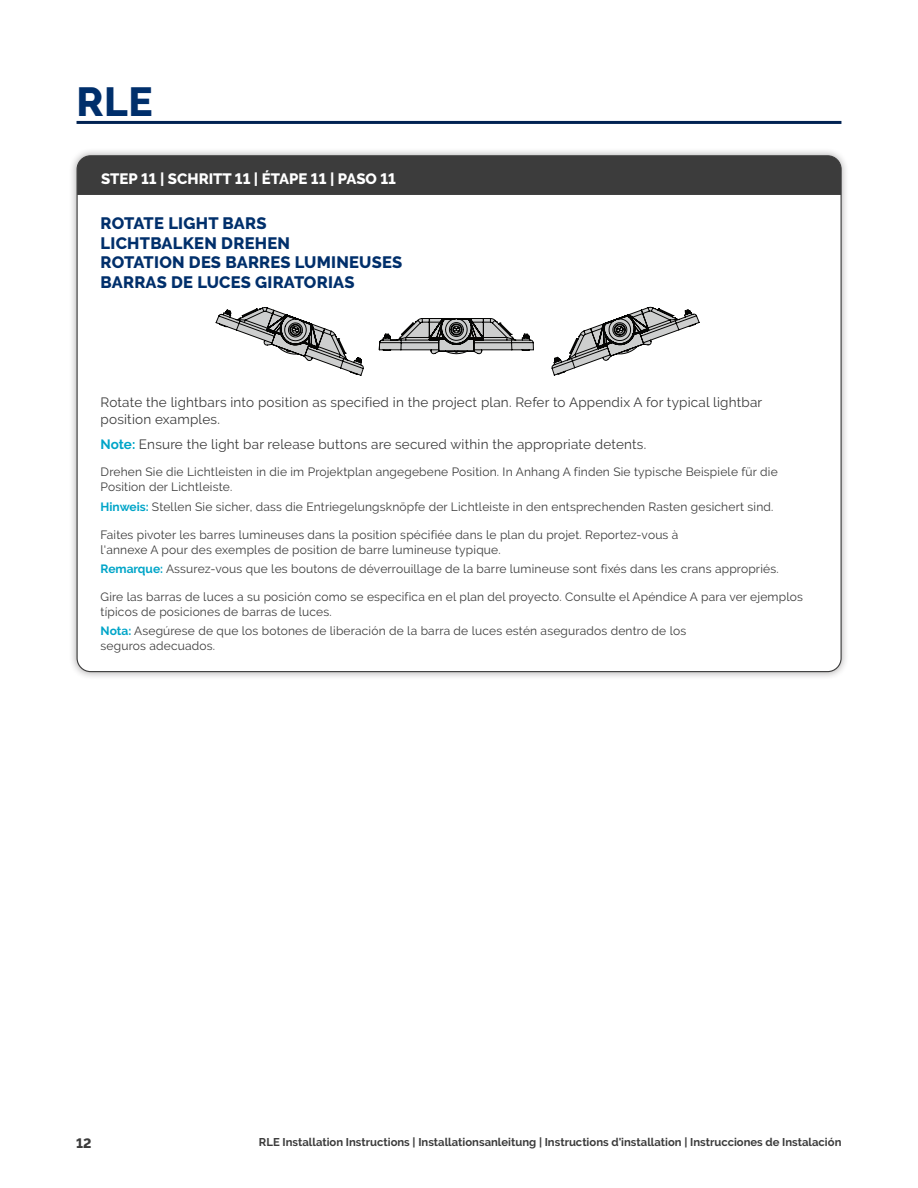
<style>
.page{position:relative;width:918px;height:1188px;background:#fff}
.page>*{position:absolute;margin:0;border:0;box-sizing:border-box;transform-origin:0 0}
.t1{font:800 40.5px "Raleway";color:#002f6b}
.t2{font:800 16.5px/19.5px "Raleway";letter-spacing:.015em;color:#002f6b}
.t3{font:800 15px "Raleway";color:#fff}
.t4{font:13.5px/16.5px "Raleway";letter-spacing:.015em;color:#3c3c3c}
.t5{font:800 13.5px "Raleway";color:#3c3c3c}
.t6{font:12px/15px "Raleway";letter-spacing:.015em;color:#3c3c3c}
.t7{font:700 11.25px "Raleway";color:#3c3c3c}
.s1{font-weight:700;color:#00a5c8}
</style>
<div class="page">
<hr style="left:77px;top:121px;width:764px;height:3px;background:#002252">
<div style="left:68px;top:147px;width:782px;height:533px;background:#231f20;opacity:.4"></div>
<div style="left:77px;top:156px;width:764px;height:516px;background:#fff;border-radius:14px"></div>
<svg style="left:216px;top:307px;width:484px;height:69px"></svg>
<div style="left:77px;top:156px;width:764px;height:39px;background:#3c3c3c"></div>
<h1 class="t1" style="left:77px;top:79px;width:78px">RLE</h1>
<p class="t3" style="left:101px;top:170px;width:296px">STEP 11 | SCHRITT 11 | ÉTAPE 11 | PASO 11</p>
<p class="t2" style="left:101px;top:214px;width:303px">ROTATE LIGHT BARS<br>LICHTBALKEN DREHEN<br>ROTATION DES BARRES LUMINEUSES<br>BARRAS DE LUCES GIRATORIAS</p>
<p class="t4" style="left:101px;top:394px;width:663px">Rotate the lightbars into position as specified in the project plan. Refer to Appendix A for typical lightbar position examples.</p>
<p class="t4" style="left:101px;top:436px;width:547px"><span class="s1">Note:</span> Ensure the light bar release buttons are secured within the appropriate detents.</p>
<p class="t6" style="left:101px;top:465px;width:679px">Drehen Sie die Lichtleisten in die im Projektplan angegebene Position. In Anhang A finden Sie typische Beispiele für die<br>Position der Lichtleiste.</p>
<p class="t6" style="left:101px;top:499px;width:674px"><span class="s1">Hinweis:</span> Stellen Sie sicher, dass die Entriegelungsknöpfe der Lichtleiste in den entsprechenden Rasten gesichert sind.</p>
<p class="t6" style="left:101px;top:527px;width:579px">Faites pivoter les barres lumineuses dans la position spécifiée dans le plan du projet. Reportez-vous à l'annexe A pour des exemples de position de barre lumineuse typique.</p>
<p class="t6" style="left:101px;top:561px;width:680px"><span class="s1">Remarque:</span> Assurez-vous que les boutons de déverrouillage de la barre lumineuse sont fixés dans les crans appropriés.</p>
<p class="t6" style="left:101px;top:589px;width:704px">Gire las barras de luces a su posición como se especifica en el plan del proyecto. Consulte el Apéndice A para ver ejemplos típicos de posiciones de barras de luces.</p>
<p class="t6" style="left:101px;top:623px;width:587px"><span class="s1">Nota:</span> Asegúrese de que los botones de liberación de la barra de luces estén asegurados dentro de los seguros adecuados.</p>
<p class="t5" style="left:76px;top:1135px;width:17px">12</p>
<p class="t7" style="left:259px;top:1135px;width:584px">RLE Installation Instructions | Installationsanleitung | Instructions d'installation | Instrucciones de Instalación</p>
</div>
